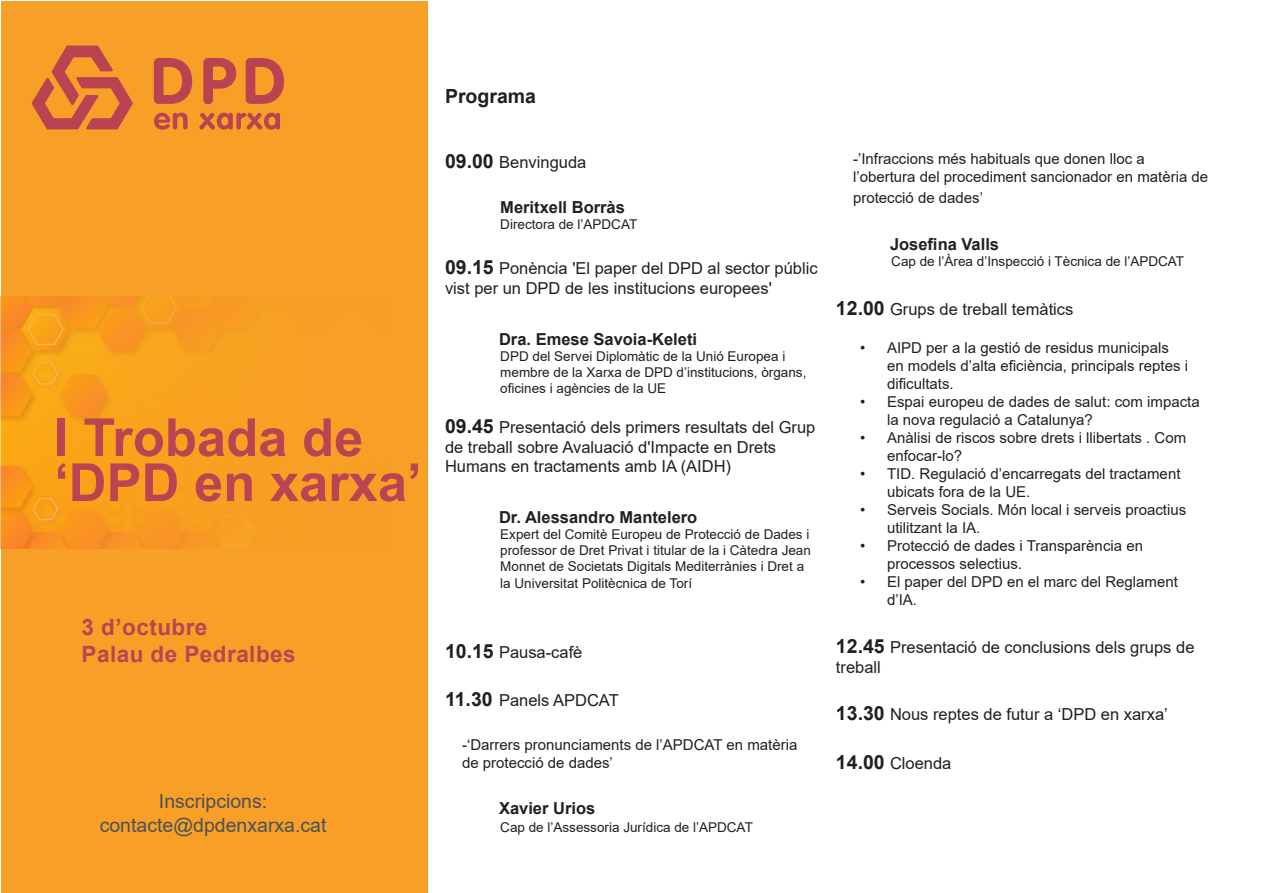
<style>
.page{position:relative;width:1263px;height:893px;background:#fff}
.page>*{position:absolute;margin:0;border:0;box-sizing:border-box;transform-origin:0 0}
.t1{font:700 52.5px/45px "Arial";color:#bb4452}
.t2{font:700 22.5px "Arial";letter-spacing:.02em;color:#bb4452}
.t3{font:19.5px "Arial";color:#4d5256}
.t4{font:700 19.5px "Arial";color:#231f20}
.t5{font:16.5px/19.8px "Arial";color:#231f20}
.t6{font:700 16.5px "Arial";color:#231f20}
.t7{font:15px/18px "Arial";color:#231f20}
.t8{font:13.5px/16.2px "Arial";color:#231f20}
.s1{font-weight:700;font-size:19.5px}
</style>
<div class="page">
<div style="left:1px;top:1px;width:426px;height:891px;background:#f89f27"></div>
<img style="left:1px;top:296px;width:427px;height:253px">
<svg style="left:32px;top:45px;width:101px;height:84px"></svg>
<svg style="left:154px;top:58px;width:38px;height:46px"></svg>
<svg style="left:203px;top:58px;width:33px;height:46px"></svg>
<svg style="left:246px;top:58px;width:38px;height:46px"></svg>
<svg style="left:154px;top:113px;width:34px;height:17px"></svg>
<svg style="left:199px;top:113px;width:81px;height:17px"></svg>
<p class="t1" style="left:54px;top:416px;width:369px">I Trobada de ‘DPD en xarxa’</p>
<p class="t2" style="left:82px;top:611px;width:127px">3 d’octubre</p>
<p class="t2" style="left:82px;top:638px;width:215px">Palau de Pedralbes</p>
<p class="t3" style="left:159px;top:788px;width:110px">Inscripcions:</p>
<p class="t3" style="left:100px;top:811px;width:228px">contacte@dpdenxarxa.cat</p>
<p class="t4" style="left:445px;top:82px;width:93px">Programa</p>
<p class="t5" style="left:445px;top:152px;width:143px"><span class="s1">09.00</span> Benvinguda</p>
<p class="t6" style="left:500px;top:196px;width:126px">Meritxell Borràs</p>
<p class="t8" style="left:500px;top:216px;width:139px">Directora de l’APDCAT</p>
<p class="t5" style="left:445px;top:259px;width:374px"><span class="s1">09.15</span> Ponència 'El paper del DPD al sector públic vist per un DPD de les institucions europees'</p>
<p class="t6" style="left:499px;top:327px;width:200px">Dra. Emese Savoia-Keleti</p>
<p class="t8" style="left:500px;top:348px;width:287px">DPD del Servei Diplomàtic de la Unió Europea i</p>
<p class="t8" style="left:500px;top:364px;width:308px">membre de la Xarxa de DPD d’institucions, òrgans, oficines i agències de la UE</p>
<p class="t5" style="left:445px;top:417px;width:372px"><span class="s1">09.45</span> Presentació dels primers resultats del Grup de treball sobre Avaluació d'Impacte en Drets<br>Humans en tractaments amb IA (AIDH)</p>
<p class="t6" style="left:499px;top:505px;width:200px">Dr. Alessandro Mantelero</p>
<p class="t8" style="left:500px;top:526px;width:312px">Expert del Comitè Europeu de Protecció de Dades i professor de Dret Privat i titular de la i Càtedra Jean Monnet de Societats Digitals Mediterrànies i Dret a la Universitat Politècnica de Torí</p>
<p class="t5" style="left:445px;top:642px;width:139px"><span class="s1">10.15</span> Pausa-cafè</p>
<p class="t5" style="left:445px;top:691px;width:175px"><span class="s1">11.30</span> Panels APDCAT</p>
<p class="t7" style="left:462px;top:735px;width:337px">-‘Darrers pronunciaments de l’APDCAT en matèria de protecció de dades’</p>
<p class="t6" style="left:499px;top:797px;width:98px">Xavier Urios</p>
<p class="t8" style="left:500px;top:819px;width:254px">Cap de l’Assessoria Jurídica de l’APDCAT</p>
<p class="t7" style="left:853px;top:149px;width:357px">-’Infraccions més habituals que donen lloc a l’obertura del procediment sancionador en matèria de</p>
<p class="t7" style="left:853px;top:189px;width:132px">protecció de dades’</p>
<p class="t6" style="left:890px;top:233px;width:111px">Josefina Valls</p>
<p class="t8" style="left:891px;top:253px;width:294px">Cap de l’Àrea d’Inspecció i Tècnica de l’APDCAT</p>
<p class="t5" style="left:836px;top:299px;width:239px"><span class="s1">12.00</span> Grups de treball temàtics</p>
<p class="t7" style="left:887px;top:338px;width:302px;text-indent:-27px">• AIPD per a la gestió de residus municipals en models d’alta eficiència, principals reptes i dificultats.</p>
<p class="t7" style="left:887px;top:392px;width:314px;text-indent:-27px">• Espai europeu de dades de salut: com impacta la nova regulació a Catalunya?</p>
<p class="t7" style="left:887px;top:428px;width:301px;text-indent:-27px">• Anàlisi de riscos sobre drets i llibertats . Com enfocar-lo?</p>
<p class="t7" style="left:887px;top:464px;width:295px;text-indent:-27px">• TID. Regulació d’encarregats del tractament ubicats fora de la UE.</p>
<p class="t7" style="left:887px;top:500px;width:301px;text-indent:-27px">• Serveis Socials. Món local i serveis proactius utilitzant la IA.</p>
<p class="t7" style="left:887px;top:536px;width:257px;text-indent:-27px">• Protecció de dades i Transparència en processos selectius.</p>
<p class="t7" style="left:887px;top:572px;width:292px;text-indent:-27px">• El paper del DPD en el marc del Reglament d’IA.</p>
<p class="t5" style="left:836px;top:638px;width:360px"><span class="s1">12.45</span> Presentació de conclusions dels grups de treball</p>
<p class="t5" style="left:836px;top:704px;width:333px"><span class="s1">13.30</span> Nous reptes de futur a ‘DPD en xarxa’</p>
<p class="t5" style="left:836px;top:753px;width:117px"><span class="s1">14.00</span> Cloenda</p>
</div>
